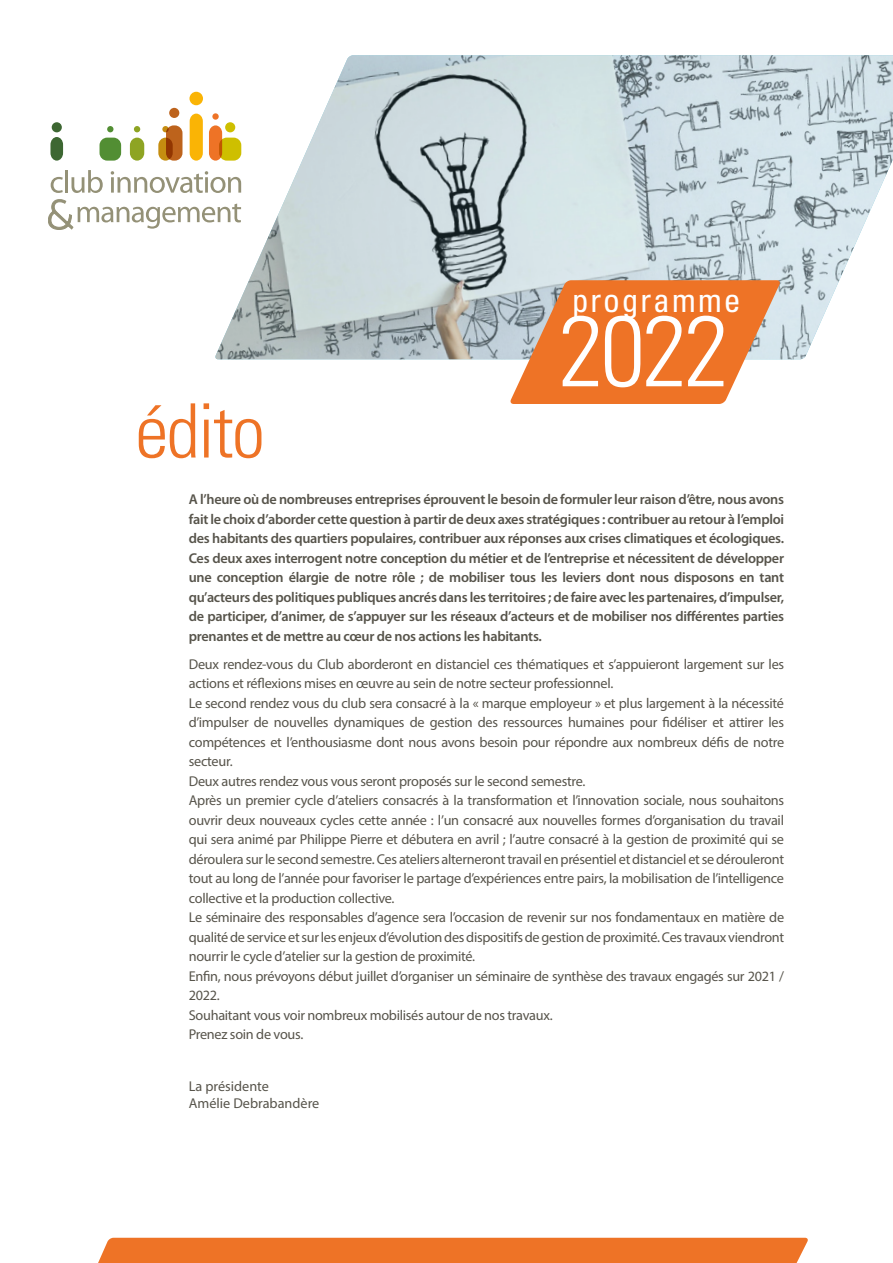
<style>
.page{position:relative;width:893px;height:1263px;background:#fff}
.page>*{position:absolute;margin:0;border:0;box-sizing:border-box;transform-origin:0 0}
.t1{font:300 condensed 99.75px "Univers";color:#fff}
.t2{font:300 condensed 75px "Univers";letter-spacing:-.025em;color:#ee7326}
.t3{font:condensed 33.75px "Univers";letter-spacing:.05em;color:#fff}
.t4{font:14.25px/19.5px "Myriad Pro";letter-spacing:-.02em;color:#57544b}
.t5{font:600 14.25px/19.5px "Myriad Pro";letter-spacing:-.02em;color:#57544b;text-align:justify}
.t6{font:14.25px/17.2px "Myriad Pro";color:#57544b}
</style>
<div class="page">
<svg style="left:209px;top:125px;width:6px;height:36px"></svg>
<svg style="left:190px;top:114px;width:13px;height:47px"></svg>
<svg style="left:50px;top:137px;width:13px;height:24px"></svg>
<div style="left:100px;top:138px;width:21px;height:23px;background:#528e33;border-radius:8px"></div>
<svg style="left:130px;top:138px;width:14px;height:23px"></svg>
<svg style="left:158px;top:138px;width:11px;height:23px"></svg>
<svg style="left:166px;top:125px;width:16px;height:36px"></svg>
<div style="left:189px;top:92px;width:14px;height:13px;background:#fab405;border-radius:50%"></div>
<div style="left:169px;top:108px;width:10px;height:10px;background:#bd631c;border-radius:50%"></div>
<div style="left:52px;top:122px;width:10px;height:10px;background:#3d6732;border-radius:50%"></div>
<svg style="left:134px;top:126px;width:6px;height:6px"></svg>
<svg style="left:162px;top:126px;width:7px;height:6px"></svg>
<svg style="left:212px;top:113px;width:7px;height:7px"></svg>
<svg style="left:107px;top:126px;width:6px;height:6px"></svg>
<svg style="left:51px;top:177px;width:12px;height:16px"></svg>
<hr style="left:65px;top:170px;width:3px;height:23px;background:#949177">
<svg style="left:71px;top:170px;width:32px;height:23px"></svg>
<svg style="left:111px;top:171px;width:104px;height:22px"></svg>
<svg style="left:48px;top:199px;width:167px;height:31px"></svg>
<img style="left:215px;top:55px;width:678px;height:304px">
<svg style="left:510px;top:280px;width:270px;height:124px;background:#e8884c"></svg>
<div style="left:98px;top:1238px;width:710px;height:25px;background:#ee7326"></div>
<h2 class="t2" style="left:135px;top:386px;width:131px">édito</h2>
<h3 class="t3" style="left:572px;top:278px;width:170px">programme</h3>
<h1 class="t1" style="left:559px;top:291px;width:171px">2022</h1>
<p class="t5" style="left:189px;top:489px;width:597px">A l’heure où de nombreuses entreprises éprouvent le besoin de formuler leur raison d’être, nous avons fait le choix d’aborder cette question à partir de deux axes stratégiques : contribuer au retour à l’emploi des habitants des quartiers populaires, contribuer aux réponses aux crises climatiques et écologiques.<br>Ces deux axes interrogent notre conception du métier et de l’entreprise et nécessitent de développer une conception élargie de notre rôle ; de mobiliser tous les leviers dont nous disposons en tant qu’acteurs des politiques publiques ancrés dans les territoires ; de faire avec les partenaires, d’impulser, de participer, d’animer, de s’appuyer sur les réseaux d’acteurs et de mobiliser nos différentes parties prenantes et de mettre au cœur de nos actions les habitants.</p>
<p class="t4" style="left:189px;top:654px;width:597px">Deux rendez-vous du Club aborderont en distanciel ces thématiques et s’appuieront largement sur les actions et réflexions mises en œuvre au sein de notre secteur professionnel.<br>Le second rendez vous du club sera consacré à la « marque employeur » et plus largement à la nécessité d’impulser de nouvelles dynamiques de gestion des ressources humaines pour fidéliser et attirer les compétences et l’enthousiasme dont nous avons besoin pour répondre aux nombreux défis de notre secteur.<br>Deux autres rendez vous vous seront proposés sur le second semestre.<br>Après un premier cycle d’ateliers consacrés à la transformation et l’innovation sociale, nous souhaitons ouvrir deux nouveaux cycles cette année : l’un consacré aux nouvelles formes d’organisation du travail qui sera animé par Philippe Pierre et débutera en avril ; l’autre consacré à la gestion de proximité qui se déroulera sur le second semestre. Ces ateliers alterneront travail en présentiel et distanciel et se dérouleront tout au long de l’année pour favoriser le partage d’expériences entre pairs, la mobilisation de l’intelligence collective et la production collective.<br>Le séminaire des responsables d’agence sera l’occasion de revenir sur nos fondamentaux en matière de qualité de service et sur les enjeux d’évolution des dispositifs de gestion de proximité. Ces travaux viendront nourrir le cycle d’atelier sur la gestion de proximité.<br>Enfin, nous prévoyons début juillet d’organiser un séminaire de synthèse des travaux engagés sur 2021 / 2022.<br>Souhaitant vous voir nombreux mobilisés autour de nos travaux.<br>Prenez soin de vous.</p>
<p class="t6" style="left:189px;top:1077px;width:132px">La présidente<br>Amélie Debrabandère</p>
</div>
